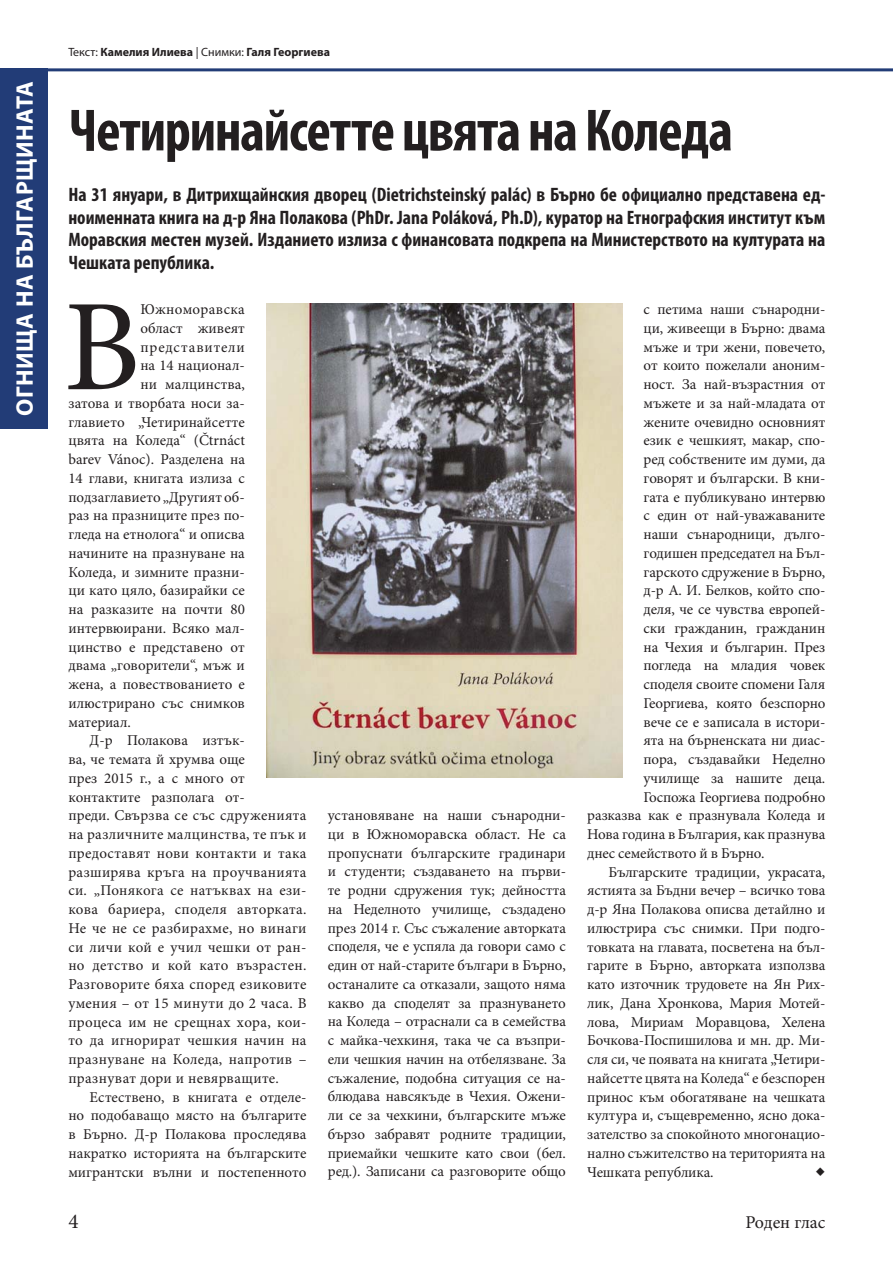
<style>
.page{position:relative;width:893px;height:1263px;background:#fff}
.page>*{position:absolute;margin:0;border:0;box-sizing:border-box;transform-origin:0 0}
.t1{font:130.35px "Minion Pro";color:#231f20}
.t2{font:700 condensed 60px "Myriad Pro";letter-spacing:-.02em;color:#231f20}
.t3{font:700 24px "Myriad Pro";letter-spacing:.02em;color:#fff}
.t4{font:21px "Minion Pro";color:#231f20}
.t5{font:700 condensed 19.5px/22.5px "Myriad Pro";color:#231f20;text-align:justify}
.t6{font:18px "Minion Pro";letter-spacing:-.005em;color:#231f20}
.t7{font:15px/18.8px "Minion Pro";color:#231f20;text-align:justify}
.t8{font:15px "Minion Pro";letter-spacing:.02em;color:#231f20}
.t9{font:15px "Minion Pro";letter-spacing:.025em;color:#231f20}
.t10{font:15px "Minion Pro";letter-spacing:.055em;color:#231f20}
.t11{font:700 12px "Myriad Pro";color:#231f20}
.s1{font-weight:400}
</style>
<div class="page">
<div style="left:0;top:68px;width:47px;height:361px;background:#223c77"></div>
<hr style="left:0;top:68px;width:893px;height:3px;background:#223c77">
<img style="left:266px;top:303px;width:356px;height:474px">
<h3 class="t3" style="left:10px;top:416px;width:335px;rotate:-90deg">ОГНИЩА НА БЪЛГАРЩИНАТА</h3>
<p class="t11" style="left:68px;top:44px;width:263px"><span class="s1">Текст:</span> Камелия Илиева <span class="s1">| Снимки:</span> Галя Георгиева</p>
<h2 class="t2" style="left:68px;top:95px;width:666px">Четиринайсетте цвята на Коледа</h2>
<p class="t5" style="left:68px;top:183px;width:758px">На 31 януари, в Дитрихщайнския дворец (Dietrichsteinský palác) в Бърно бе официално представена ед&shy;ноименната книга на д-р Яна Полакова (PhDr. Jana Poláková, Ph.D), куратор на Етнографския институт към Моравския местен музей. Изданието излиза с финансовата подкрепа на Министерството на културата на Чешката република.</p>
<h1 class="t1" style="left:64px;top:268px;width:78px">В</h1>
<p class="t9" style="left:140px;top:300px;width:106px">Южноморавска</p>
<p class="t7" style="left:140px;top:318px;width:106px">област живеят</p>
<p class="t10" style="left:140px;top:338px;width:106px">представители</p>
<p class="t7" style="left:140px;top:356px;width:106px">на 14 национал-</p>
<p class="t7" style="left:140px;top:375px;width:106px">ни малцинства,</p>
<p class="t7" style="left:68px;top:393px;width:178px">затова и творбата носи за-</p>
<p class="t7" style="left:68px;top:412px;width:178px">главието „Четиринайсетте</p>
<p class="t7" style="left:68px;top:431px;width:178px">цвята на Коледа“ (Čtrnáct</p>
<p class="t7" style="left:68px;top:450px;width:178px">barev Vánoc). Разделена на</p>
<p class="t7" style="left:68px;top:468px;width:178px">14 глави, книгата излиза с</p>
<p class="t7" style="left:68px;top:487px;width:178px">подзаглавието „Другият об-</p>
<p class="t7" style="left:68px;top:506px;width:178px">раз на празниците през по-</p>
<p class="t7" style="left:68px;top:525px;width:178px">гледа на етнолога“ и описва</p>
<p class="t7" style="left:68px;top:543px;width:178px">начините на празнуване на</p>
<p class="t7" style="left:68px;top:562px;width:178px">Коледа, и зимните празни-</p>
<p class="t7" style="left:68px;top:581px;width:178px">ци като цяло, базирайки се</p>
<p class="t7" style="left:68px;top:600px;width:178px">на разказите на почти 80</p>
<p class="t7" style="left:68px;top:618px;width:178px">интервюирани. Всяко мал-</p>
<p class="t7" style="left:68px;top:637px;width:178px">цинство е представено от</p>
<p class="t7" style="left:68px;top:656px;width:178px">двама „говорители“, мъж и</p>
<p class="t7" style="left:68px;top:675px;width:178px">жена, а повествованието е</p>
<p class="t7" style="left:68px;top:693px;width:178px">илюстрирано със снимков</p>
<p class="t7" style="left:68px;top:712px;width:64px">материал.</p>
<p class="t7" style="left:90px;top:731px;width:157px">Д-р Полакова изтък-</p>
<p class="t7" style="left:68px;top:750px;width:178px">ва, че темата й хрумва още</p>
<p class="t7" style="left:68px;top:768px;width:178px">през 2015 г., а с много от</p>
<p class="t7" style="left:68px;top:787px;width:178px">контактите разполага от-</p>
<p class="t8" style="left:68px;top:807px;width:240px">преди. Свързва се със сдруженията</p>
<p class="t8" style="left:68px;top:825px;width:240px">на различните малцинства, те пък и</p>
<p class="t9" style="left:68px;top:844px;width:240px">предоставят нови контакти и така</p>
<p class="t8" style="left:68px;top:863px;width:240px">разширява кръга на проучванията</p>
<p class="t8" style="left:68px;top:882px;width:240px">си. „Понякога се натъквах на ези-</p>
<p class="t8" style="left:68px;top:900px;width:240px">кова бариера, споделя авторката.</p>
<p class="t8" style="left:68px;top:919px;width:240px">Не че не се разбирахме, но винаги</p>
<p class="t8" style="left:68px;top:938px;width:240px">си личи кой е учил чешки от ран-</p>
<p class="t8" style="left:68px;top:957px;width:240px">но детство и кой като възрастен.</p>
<p class="t8" style="left:68px;top:975px;width:240px">Разговорите бяха според езиковите</p>
<p class="t8" style="left:68px;top:994px;width:240px">умения – от 15 минути до 2 часа. В</p>
<p class="t8" style="left:68px;top:1013px;width:240px">процеса им не срещнах хора, кои-</p>
<p class="t8" style="left:68px;top:1032px;width:240px">то да игнорират чешкия начин на</p>
<p class="t8" style="left:68px;top:1050px;width:240px">празнуване на Коледа, напротив –</p>
<p class="t8" style="left:68px;top:1069px;width:212px">празнуват дори и невярващите.</p>
<p class="t7" style="left:90px;top:1087px;width:218px">Естествено, в книгата е отделе-</p>
<p class="t7" style="left:68px;top:1106px;width:240px">но подобаващо място на българите</p>
<p class="t7" style="left:68px;top:1125px;width:240px">в Бърно. Д-р Полакова проследява</p>
<p class="t7" style="left:68px;top:1143px;width:240px">накратко историята на българските</p>
<p class="t7" style="left:68px;top:1162px;width:240px">мигрантски вълни и постепенното</p>
<p class="t7" style="left:328px;top:806px;width:240px">установяване на наши сънародни&shy;ци в Южноморавска област. Не са пропуснати българските градинари и студенти; създаването на първи&shy;те родни сдружения тук; дейността на Неделното училище, създадено през 2014 г. Със съжаление авторката споделя, че е успяла да говори само с един от най-старите българи в Бърно, останалите са отказали, защото няма какво да споделят за празнуването на Коледа – отраснали са в семейства с майка-чехкиня, така че са възпри&shy;ели чешкия начин на отбелязване. За съжаление, подобна ситуация се на&shy;блюдава навсякъде в Чехия. Ожени&shy;ли се за чехкини, българските мъже бързо забравят родните традиции, приемайки чешките като свои (бел. ред.). Записани са разговорите общо</p>
<p class="t7" style="left:643px;top:300px;width:183px">с петима наши сънародни-</p>
<p class="t7" style="left:643px;top:318px;width:183px">ци, живеещи в Бърно: двама</p>
<p class="t7" style="left:643px;top:337px;width:183px">мъже и три жени, повечето,</p>
<p class="t7" style="left:643px;top:356px;width:183px">от които пожелали аноним-</p>
<p class="t7" style="left:643px;top:375px;width:183px">ност. За най-възрастния от</p>
<p class="t7" style="left:643px;top:393px;width:183px">мъжете и за най-младата от</p>
<p class="t7" style="left:643px;top:412px;width:183px">жените очевидно основният</p>
<p class="t7" style="left:643px;top:431px;width:183px">език е чешкият, макар, спо-</p>
<p class="t7" style="left:643px;top:450px;width:183px">ред собствените им думи, да</p>
<p class="t7" style="left:643px;top:468px;width:183px">говорят и български. В кни-</p>
<p class="t7" style="left:643px;top:487px;width:183px">гата е публикувано интервю</p>
<p class="t7" style="left:643px;top:506px;width:183px">с един от най-уважаваните</p>
<p class="t7" style="left:643px;top:525px;width:183px">наши сънародници, дълго-</p>
<p class="t7" style="left:643px;top:543px;width:183px">годишен председател на Бъл-</p>
<p class="t7" style="left:643px;top:562px;width:183px">гарското сдружение в Бърно,</p>
<p class="t7" style="left:643px;top:581px;width:183px">д-р А. И. Белков, който спо-</p>
<p class="t7" style="left:643px;top:600px;width:183px">деля, че се чувства европей-</p>
<p class="t7" style="left:643px;top:618px;width:183px">ски гражданин, гражданин</p>
<p class="t7" style="left:643px;top:637px;width:183px">на Чехия и българин. През</p>
<p class="t7" style="left:643px;top:656px;width:183px">погледа на младия човек</p>
<p class="t7" style="left:643px;top:675px;width:183px">споделя своите спомени Галя</p>
<p class="t7" style="left:643px;top:693px;width:183px">Георгиева, която безспорно</p>
<p class="t7" style="left:643px;top:712px;width:183px">вече се е записала в истори-</p>
<p class="t7" style="left:643px;top:731px;width:183px">ята на бърненската ни диас-</p>
<p class="t7" style="left:643px;top:750px;width:183px">пора, създавайки Неделно</p>
<p class="t7" style="left:643px;top:768px;width:183px">училище за нашите деца.</p>
<p class="t7" style="left:643px;top:787px;width:183px">Госпожа Георгиева подробно</p>
<p class="t7" style="left:587px;top:806px;width:240px">разказва как е празнувала Коледа и</p>
<p class="t7" style="left:587px;top:825px;width:240px">Нова година в България, как празнува</p>
<p class="t7" style="left:587px;top:843px;width:179px">днес семейството й в Бърно.</p>
<p class="t7" style="left:608px;top:862px;width:218px">Българските традиции, украсата,</p>
<p class="t7" style="left:587px;top:881px;width:240px">ястията за Бъдни вечер – всичко това</p>
<p class="t7" style="left:587px;top:900px;width:240px">д-р Яна Полакова описва детайлно и</p>
<p class="t7" style="left:587px;top:918px;width:240px">илюстрира със снимки. При подго-</p>
<p class="t7" style="left:587px;top:937px;width:240px">товката на главата, посветена на бъл-</p>
<p class="t7" style="left:587px;top:956px;width:240px">гарите в Бърно, авторката използва</p>
<p class="t7" style="left:587px;top:975px;width:240px">като източник трудовете на Ян Рих-</p>
<p class="t7" style="left:587px;top:993px;width:240px">лик, Дана Хронкова, Мария Мотей-</p>
<p class="t7" style="left:587px;top:1012px;width:240px">лова, Мириам Моравцова, Хелена</p>
<p class="t7" style="left:587px;top:1031px;width:240px">Бочкова-Поспишилова и мн. др. Ми-</p>
<p class="t7" style="left:587px;top:1050px;width:240px">сля си, че появата на книгата „Четири-</p>
<p class="t7" style="left:587px;top:1068px;width:240px">найсетте цвята на Коледа“ е безспорен</p>
<p class="t7" style="left:587px;top:1087px;width:240px">принос към обогатяване на чешката</p>
<p class="t7" style="left:587px;top:1106px;width:240px">култура и, същевременно, ясно дока-</p>
<p class="t7" style="left:587px;top:1125px;width:240px">зателство за спокойното многонацио-</p>
<p class="t7" style="left:587px;top:1143px;width:240px">нално съжителство на територията на</p>
<p class="t7" style="left:587px;top:1162px;width:128px">Чешката република.</p>
<h3 class="t4" style="left:815px;top:1157px;width:11px">◆</h3>
<h3 class="t4" style="left:68px;top:1209px;width:12px">4</h3>
<p class="t6" style="left:745px;top:1212px;width:82px">Роден глас</p>
</div>
